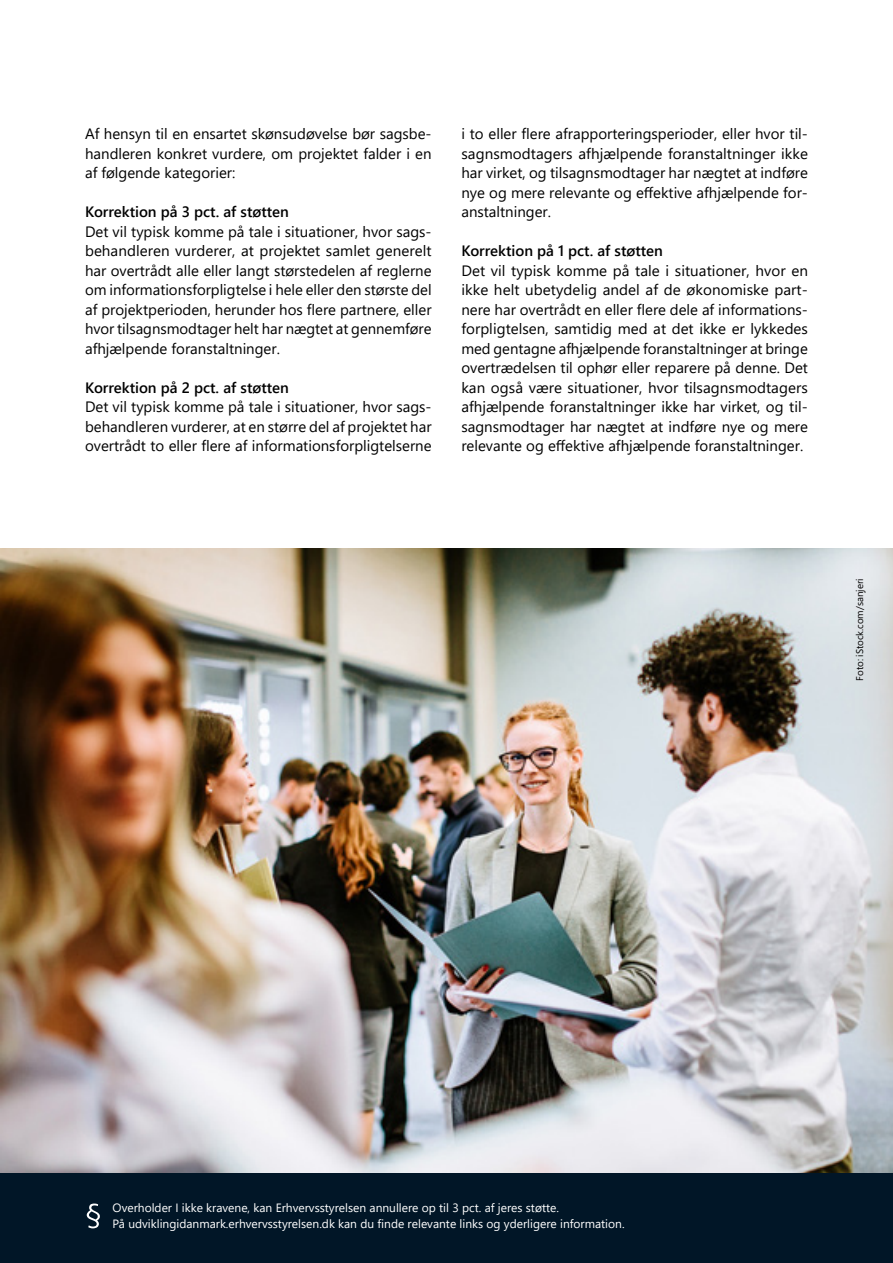
<style>
.page{position:relative;width:893px;height:1263px;background:#fff}
.page>*{position:absolute;margin:0;border:0;box-sizing:border-box;transform-origin:0 0}
.t1{font:15px/19.5px "Segoe UI2";color:#000;text-align:justify}
.t2{font:600 15px "Segoe UI";color:#000}
.t3{font:12px "Segoe UI";color:#fff}
.t4{font:12px "Segoe UI2";color:#fff}
.t5{font:9.75px "Segoe UI2";color:#000}
.s1{font-family:"Segoe UI"}
</style>
<div class="page">
<div style="left:0;top:1169px;width:893px;height:94px;background:#011627"></div>
<img style="left:0;top:549px;width:893px;height:624px">
<svg style="left:87px;top:1203px;width:13px;height:25px"></svg>
<p class="t1" style="left:85px;top:123px;width:348px">Af hensyn til en ensartet skønsudøvelse bør sagsbe&shy;handleren konkret vurdere, om projektet falder i en af følgende kategorier:</p>
<h3 class="t2" style="left:85px;top:198px;width:205px">Korrektion på 3 pct. af støtten</h3>
<p class="t1" style="left:85px;top:220px;width:348px">Det vil typisk komme på tale i situationer, hvor sags&shy;behandleren vurderer, at projektet samlet generelt har overtrådt alle eller langt størstedelen af reglerne om informationsforpligtelse i hele eller den største del <span class="s1">af projektperioden, herunder hos flere partnere, eller </span>hvor tilsagnsmodtager helt har nægtet at gennemføre afhjælpende foranstaltninger.</p>
<h3 class="t2" style="left:85px;top:373px;width:205px">Korrektion på 2 pct. af støtten</h3>
<p class="t1" style="left:85px;top:396px;width:348px">Det vil typisk komme på tale i situationer, hvor sags&shy;behandleren vurderer, at en større del af projektet har <span class="s1">overtrådt to eller flere af informationsforpligtelserne</span></p>
<p class="t1" style="left:461px;top:123px;width:348px"><span class="s1">i to eller flere afrapporteringsperioder, eller hvor til&shy;</span>sagnsmodtagers afhjælpende foranstaltninger ikke har virket, og tilsagnsmodtager har nægtet at indføre <span class="s1">nye og mere relevante og effektive afhjælpende for&shy;</span>anstaltninger.</p>
<h3 class="t2" style="left:461px;top:237px;width:203px">Korrektion på 1 pct. af støtten</h3>
<p class="t1" style="left:461px;top:259px;width:348px">Det vil typisk komme på tale i situationer, hvor en ikke helt ubetydelig andel af de økonomiske part&shy;<span class="s1">nere har overtrådt en eller flere dele af informations&shy;</span>forpligtelsen, samtidig med at det ikke er lykkedes med gentagne afhjælpende foranstaltninger at bringe overtrædelsen til ophør eller reparere på denne. Det kan også være situationer, hvor tilsagnsmodtagers afhjælpende foranstaltninger ikke har virket, og til&shy;sagnsmodtager har nægtet at indføre nye og mere <span class="s1">relevante og effektive afhjælpende foranstaltninger.</span></p>
<p class="t5" style="left:850px;top:681px;width:104px;rotate:-90deg">Foto: iStock.com/sanjeri</p>
<p class="t4" style="left:113px;top:1196px;width:448px">Overholder I ikke kravene, kan Erhvervsstyrelsen annullere op til 3 pct. af jeres støtte.</p>
<p class="t3" style="left:113px;top:1213px;width:513px">På udviklingidanmark.erhvervsstyrelsen.dk kan du finde relevante links og yderligere information.</p>
</div>
